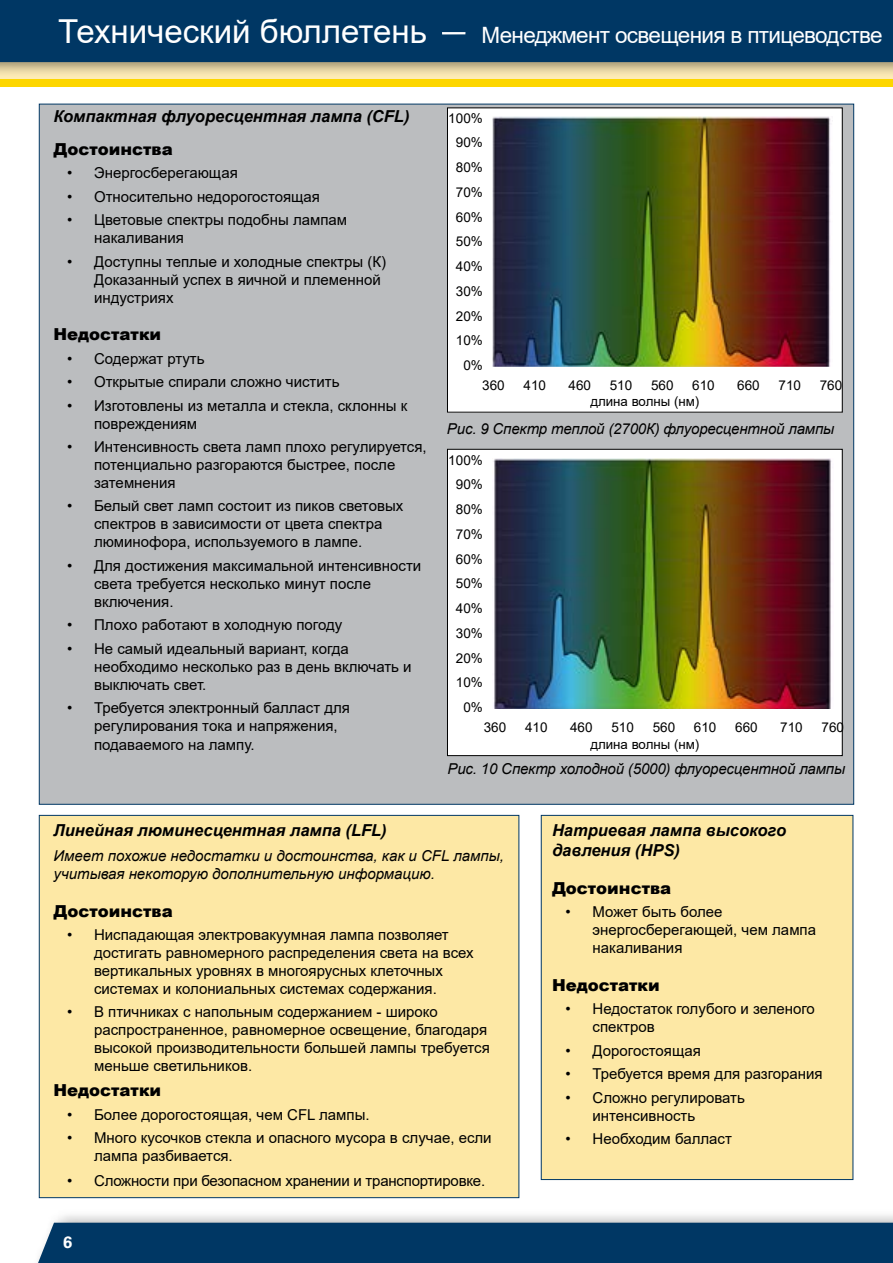
<style>
.page{position:relative;width:893px;height:1263px;background:#fff}
.page>*{position:absolute;margin:0;border:0;box-sizing:border-box;transform-origin:0 0}
.t1{font:33px "Arial";color:#fff}
.t2{font:22.5px "Arial";letter-spacing:-.03em;color:#fff}
.t3{font:italic 700 16.5px/19.5px "Arial";color:#000}
.t4{font:900 16.5px "Arial";color:#000}
.t5{font:700 16.5px "Univers LT Std";color:#fff}
.t6{font:15px/18px "Arial";color:#000}
.t7{font:italic 15px/18px "Arial";letter-spacing:-.01em;color:#000}
.t8{font:13.5px/24.8px "Arial";color:#000;text-align:right}
.t9{font:13.35px "Arial";color:#000}
.s1{font-family:"Nyala";font-size:51px}
</style>
<div class="page">
<div style="left:28px;top:1209px;width:865px;height:54px;background:#000;opacity:.4"></div>
<div style="left:33px;top:1223px;width:860px;height:40px;background:#003764"></div>
<div style="left:0;top:0;width:893px;height:84px;background:#fdebb6"></div>
<div style="left:0;top:79px;width:893px;height:8px;background:#fdd600"></div>
<div style="left:0;top:0;width:893px;height:77px;background:#000;opacity:.4"></div>
<div style="left:0;top:0;width:893px;height:62px;background:#003764"></div>
<div style="left:39px;top:815px;width:480px;height:383px;background:#fde8a5;border:1px solid #003764"></div>
<div style="left:541px;top:815px;width:312px;height:365px;background:#fde8a5;border:1px solid #003764"></div>
<div style="left:39px;top:104px;width:815px;height:701px;background:#bbbdbf;border:1px solid #003764"></div>
<div style="left:447px;top:108px;width:395px;height:304px;background:#fff"></div>
<div style="left:447px;top:107px;width:396px;height:305px;border:1px solid #000"></div>
<img style="left:492px;top:116px;width:341px;height:250px">
<div style="left:447px;top:449px;width:395px;height:307px;background:#fff"></div>
<div style="left:447px;top:449px;width:396px;height:307px;border:1px solid #000"></div>
<img style="left:493px;top:458px;width:339px;height:251px">
<h1 class="t1" style="left:58px;top:9px;width:410px">Технический бюллетень <span class="s1">–</span></h1>
<h2 class="t2" style="left:481px;top:20px;width:403px">Менеджмент освещения в птицеводстве</h2>
<p class="t3" style="left:54px;top:107px;width:357px">Компактная флуоресцентная лампа (CFL)</p>
<p class="t4" style="left:54px;top:137px;width:121px">Достоинства</p>
<p class="t6" style="left:67px;top:164px;width:172px">• Энергосберегающая</p>
<p class="t6" style="left:67px;top:187px;width:254px">• Относительно недорогостоящая</p>
<p class="t6" style="left:94px;top:211px;width:255px;text-indent:-27px">• Цветовые спектры подобны лампам накаливания</p>
<p class="t6" style="left:94px;top:252px;width:294px;text-indent:-27px">• Доступны теплые и холодные спектры (К)<br>Доказанный успех в яичной и племенной индустриях</p>
<p class="t4" style="left:54px;top:322px;width:109px">Недостатки</p>
<p class="t6" style="left:67px;top:349px;width:139px">• Содержат ртуть</p>
<p class="t6" style="left:67px;top:373px;width:274px">• Открытые спирали сложно чистить</p>
<p class="t6" style="left:94px;top:396px;width:315px;text-indent:-27px">• Изготовлены из металла и стекла, склонны к повреждениям</p>
<p class="t6" style="left:94px;top:438px;width:334px;text-indent:-27px">• Интенсивность света ламп плохо регулируется, потенциально разгораются быстрее, после затемнения</p>
<p class="t6" style="left:94px;top:497px;width:311px;text-indent:-27px">• Белый свет ламп состоит из пиков световых спектров в зависимости от цвета спектра люминофора, используемого в лампе.</p>
<p class="t6" style="left:94px;top:556px;width:329px;text-indent:-27px">• Для достижения максимальной интенсивности света требуется несколько минут после включения.</p>
<p class="t6" style="left:67px;top:616px;width:277px">• Плохо работают в холодную погоду</p>
<p class="t6" style="left:94px;top:639px;width:319px;text-indent:-27px">• Не самый идеальный вариант, когда необходимо несколько раз в день включать и выключать свет.</p>
<p class="t6" style="left:94px;top:699px;width:257px;text-indent:-27px">• Требуется электронный балласт для регулирования тока и напряжения,</p>
<p class="t6" style="left:94px;top:736px;width:162px">подаваемого на лампу.</p>
<p class="t8" style="left:448px;top:106px;width:36px">100%<br>90%<br>80%<br>70%<br>60%<br>50%<br>40%<br>30%<br>20%<br>10%<br>0%</p>
<p class="t8" style="left:482px;top:372px;width:24px">360</p>
<p class="t8" style="left:523px;top:372px;width:24px">410</p>
<p class="t8" style="left:568px;top:372px;width:24px">460</p>
<p class="t8" style="left:610px;top:372px;width:24px">510</p>
<p class="t8" style="left:651px;top:372px;width:24px">560</p>
<p class="t8" style="left:692px;top:372px;width:24px">610</p>
<p class="t8" style="left:737px;top:372px;width:24px">660</p>
<p class="t8" style="left:778px;top:372px;width:24px">710</p>
<p class="t8" style="left:820px;top:372px;width:24px">760</p>
<p class="t9" style="left:590px;top:392px;width:110px">длина волны (нм)</p>
<p class="t7" style="left:447px;top:420px;width:389px">Рис. 9 Спектр теплой (2700К) флуоресцентной лампы</p>
<p class="t8" style="left:448px;top:447px;width:36px">100%<br>90%<br>80%<br>70%<br>60%<br>50%<br>40%<br>30%<br>20%<br>10%<br>0%</p>
<p class="t8" style="left:484px;top:714px;width:24px">360</p>
<p class="t8" style="left:525px;top:714px;width:24px">410</p>
<p class="t8" style="left:570px;top:714px;width:24px">460</p>
<p class="t8" style="left:611px;top:714px;width:24px">510</p>
<p class="t8" style="left:653px;top:714px;width:24px">560</p>
<p class="t8" style="left:694px;top:714px;width:24px">610</p>
<p class="t8" style="left:735px;top:714px;width:24px">660</p>
<p class="t8" style="left:780px;top:714px;width:24px">710</p>
<p class="t8" style="left:822px;top:714px;width:24px">760</p>
<p class="t9" style="left:590px;top:735px;width:110px">длина волны (нм)</p>
<p class="t7" style="left:447px;top:760px;width:399px">Рис. 10 Спектр холодной (5000) флуоресцентной лампы</p>
<p class="t3" style="left:54px;top:821px;width:335px">Линейная люминесцентная лампа (LFL)</p>
<p class="t7" style="left:54px;top:847px;width:452px">Имеет похожие недостатки и достоинства, как и CFL лампы, учитывая некоторую дополнительную информацию.</p>
<p class="t4" style="left:54px;top:899px;width:121px">Достоинства</p>
<p class="t6" style="left:94px;top:925px;width:381px;text-indent:-27px">• Ниспадающая электровакуумная лампа позволяет достигать равномерного распределения света на всех вертикальных уровнях в многоярусных клеточных системах и колониальных системах содержания.</p>
<p class="t6" style="left:94px;top:1003px;width:397px;text-indent:-27px">• В птичниках с напольным содержанием - широко распространенное, равномерное освещение, благодаря высокой производительности большей лампы требуется меньше светильников.</p>
<p class="t4" style="left:54px;top:1078px;width:109px">Недостатки</p>
<p class="t6" style="left:67px;top:1105px;width:304px">• Более дорогостоящая, чем CFL лампы.</p>
<p class="t6" style="left:94px;top:1129px;width:399px;text-indent:-27px">• Много кусочков стекла и опасного мусора в случае, если лампа разбивается.</p>
<p class="t6" style="left:67px;top:1171px;width:420px">• Сложности при безопасном хранении и транспортировке.</p>
<p class="t5" style="left:63px;top:1232px;width:11px">6</p>
<p class="t3" style="left:552px;top:821px;width:236px">Натриевая лампа высокого давления (HPS)</p>
<p class="t4" style="left:552px;top:876px;width:121px">Достоинства</p>
<p class="t6" style="left:592px;top:903px;width:225px;text-indent:-27px">• Может быть более энергосберегающей, чем лампа накаливания</p>
<p class="t4" style="left:552px;top:973px;width:109px">Недостатки</p>
<p class="t6" style="left:592px;top:1000px;width:224px;text-indent:-27px">• Недостаток голубого и зеленого спектров</p>
<p class="t6" style="left:566px;top:1041px;width:137px">• Дорогостоящая</p>
<p class="t6" style="left:566px;top:1065px;width:259px">• Требуется время для разгорания</p>
<p class="t6" style="left:592px;top:1088px;width:154px;text-indent:-27px">• Сложно регулировать интенсивность</p>
<p class="t6" style="left:566px;top:1129px;width:168px">• Необходим балласт</p>
</div>
